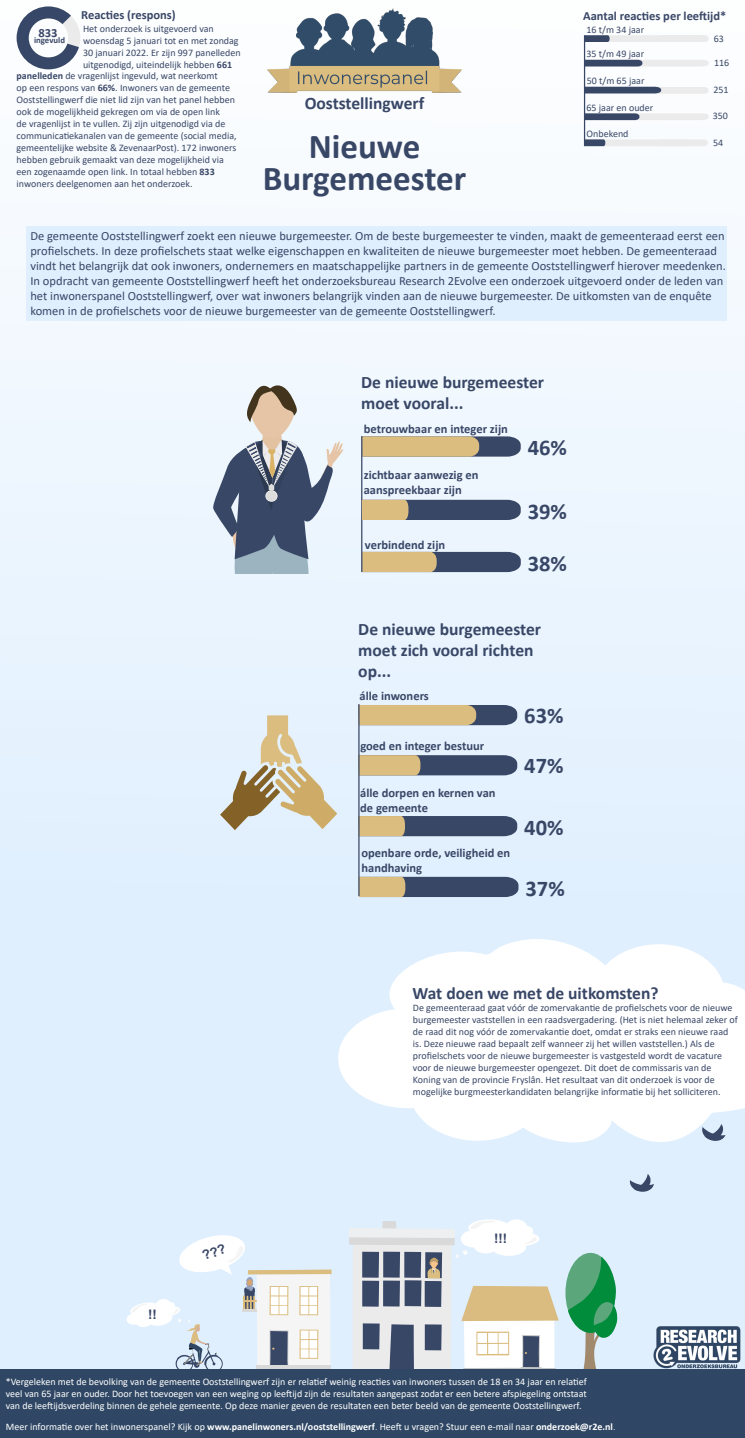
<style>
.page{position:relative;width:745px;height:1438px;background:#fff}
.page>*{position:absolute;margin:0;border:0;box-sizing:border-box;transform-origin:0 0}
.H2{font:700 35px "Calibri";color:#394767}
.Alineastijl_1{font:700 22.5px "Calibri";color:#394767}
.H3{font:700 17.5px/21px "Calibri";color:#394767}
.t1{font:700 13.12px "Arial";color:#394767}
.Alineastijl_4{font:12.5px/15px "Calibri";color:#394767}
.Alineastijl_3{font:700 12.5px/15px "Calibri";color:#394767}
.Alineastijl_8{font:10px/12px "Calibri";color:#394767}
.Alineastijl_6{font:10px/12px "Calibri";color:#394767}
.Alineastijl_10{font:10px/12px "Calibri";color:#fff;text-align:justify}
.Alineastijl_2{font:700 8.75px "Calibri";color:#394767}
.s1{font-weight:700}
.s2{font-weight:300}
</style>
<div class="page">
<div style="left:0;top:0;width:744px;height:1438px;background:linear-gradient(to bottom,#fafcfe,#d7ebfe)"></div>
<div style="left:26px;top:227px;width:700px;height:94px;background:#dfeffe"></div>
<img style="left:267px;top:8px;width:194px;height:85px">
<hr style="left:583px;top:35px;width:1px;height:111px;background:#394767">
<svg style="left:565px;top:1252px;width:50px;height:80px"></svg>
<svg style="left:567px;top:1256px;width:51px;height:113px;background:#71b594"></svg>
<svg style="left:468px;top:1219px;width:41px;height:17px"></svg>
<svg style="left:348px;top:1220px;width:210px;height:149px"></svg>
<svg style="left:476px;top:1331px;width:33px;height:24px"></svg>
<div style="left:477px;top:1333px;width:9px;height:10px;background:#fff"></div>
<div style="left:477px;top:1344px;width:10px;height:10px;background:#fff"></div>
<div style="left:488px;top:1332px;width:9px;height:10px;background:#fff"></div>
<div style="left:488px;top:1344px;width:9px;height:9px;background:#fff"></div>
<div style="left:498px;top:1332px;width:9px;height:10px;background:#fff"></div>
<div style="left:498px;top:1343px;width:10px;height:10px;background:#fff"></div>
<div style="left:0;top:1369px;width:744px;height:69px;background:#2f4764"></div>
<img style="left:650px;top:1315px;width:92px;height:54px">
<svg style="left:584px;top:60px;width:124px;height:6px"></svg>
<svg style="left:583px;top:87px;width:125px;height:7px"></svg>
<svg style="left:584px;top:113px;width:124px;height:7px"></svg>
<svg style="left:584px;top:35px;width:124px;height:7px"></svg>
<div style="left:338px;top:1008px;width:139px;height:100px;background:#fff;border-radius:50%"></div>
<svg style="left:389px;top:933px;width:355px;height:259px"></svg>
<svg style="left:584px;top:139px;width:123px;height:7px"></svg>
<svg style="left:362px;top:552px;width:158px;height:20px;background:#867f74"></svg>
<svg style="left:362px;top:436px;width:158px;height:20px;background:#b09f7c"></svg>
<hr style="left:361px;top:436px;width:1px;height:136px;background:#394767">
<svg style="left:212px;top:385px;width:131px;height:188px"></svg>
<svg style="left:359px;top:816px;width:158px;height:20px;background:#696a70"></svg>
<svg style="left:359px;top:705px;width:158px;height:20px;background:#b19f7b"></svg>
<svg style="left:359px;top:755px;width:158px;height:20px;background:#797673"></svg>
<svg style="left:358px;top:877px;width:160px;height:20px;background:#696a70"></svg>
<hr style="left:358px;top:704px;width:1px;height:192px;background:#394767">
<svg style="left:361px;top:500px;width:159px;height:20px;background:#6a6b70"></svg>
<svg style="left:220px;top:715px;width:117px;height:115px;background:#d4d0c2"></svg>
<svg style="left:17px;top:6px;width:63px;height:63px"></svg>
<svg style="left:126px;top:1232px;width:205px;height:137px"></svg>
<p class="Alineastijl_3" style="left:81px;top:7px;width:96px">Reacties (respons)</p>
<p class="Alineastijl_3" style="left:583px;top:8px;width:145px">Aantal reacties per leeftijd*</p>
<p class="Alineastijl_2" style="left:34px;top:34px;width:32px">ingevuld</p>
<p class="Alineastijl_6" style="left:83px;top:23px;width:159px">Het onderzoek is uitgevoerd van woensdag 5 januari tot en met zondag 30 januari 2022. Er zijn 997 panelleden uitgenodigd, uiteindelijk hebben <span class="s1">661</span></p>
<p class="Alineastijl_8" style="left:586px;top:23px;width:59px">16 t/m 34 jaar</p>
<p class="Alineastijl_8" style="left:586px;top:48px;width:59px">35 t/m 49 jaar</p>
<p class="Alineastijl_8" style="left:586px;top:75px;width:59px">50 t/m 65 jaar</p>
<p class="Alineastijl_8" style="left:586px;top:102px;width:68px">65 jaar en ouder</p>
<p class="Alineastijl_6" style="left:17px;top:69px;width:221px"><span class="s1">panelleden</span> de vragenlijst ingevuld, wat neerkomt<br>op een respons van <span class="s1">66%</span>. Inwoners van de gemeente Ooststellingwerf die niet lid zijn van het panel hebben ook de mogelijkheid gekregen om via de open link<br>de vragenlijst in te vullen. Zij zijn uitgenodigd via de communicatiekanalen van de gemeente (social media, gemeentelijke website &amp; ZevenaarPost). 172 inwoners hebben gebruik gemaakt van deze mogelijkheid via een zogenaamde open link. In totaal hebben <span class="s1">833 </span>inwoners deelgenomen aan het onderzoek.</p>
<h1 class="H3" style="left:304px;top:93px;width:121px">Ooststellingwerf</h1>
<p class="Alineastijl_8" style="left:586px;top:128px;width:43px">Onbekend</p>
<h1 class="H2" style="left:308px;top:121px;width:113px">Nieuwe</h1>
<h1 class="H2" style="left:262px;top:154px;width:205px">Burgemeester</h1>
<p class="Alineastijl_8" style="left:713px;top:33px;width:12px">63</p>
<p class="Alineastijl_8" style="left:713px;top:57px;width:17px">116</p>
<p class="Alineastijl_8" style="left:712px;top:84px;width:17px">251</p>
<p class="Alineastijl_8" style="left:712px;top:109px;width:17px">350</p>
<p class="Alineastijl_8" style="left:712px;top:136px;width:12px">54</p>
<p class="Alineastijl_4" style="left:30px;top:228px;width:696px">De gemeente Ooststellingwerf zoekt een nieuwe burgemeester. Om de beste burgemeester te vinden, maakt de gemeenteraad eerst een profielschets. In deze profielschets staat welke eigenschappen en kwaliteiten de nieuwe burgemeester moet hebben. De gemeenteraad vindt het belangrijk dat ook inwoners, ondernemers en maatschappelijke partners in de gemeente Ooststellingwerf hierover meedenken.<br>In opdracht van gemeente Ooststellingwerf heeft het onderzoeksbureau Research 2Evolve een onderzoek uitgevoerd onder de leden van het inwonerspanel Ooststellingwerf, over wat inwoners belangrijk vinden aan de nieuwe burgemeester. De uitkomsten van de enquête komen in de profielschets voor de nieuwe burgemeester van de gemeente Ooststellingwerf.</p>
<h2 class="H3" style="left:361px;top:371px;width:184px">De nieuwe burgemeester moet vooral...</h2>
<p class="Alineastijl_3" style="left:363px;top:421px;width:145px">betrouwbaar en integer zijn</p>
<p class="Alineastijl_3" style="left:363px;top:468px;width:116px">zichtbaar aanwezig en</p>
<p class="Alineastijl_3" style="left:363px;top:483px;width:99px">aanspreekbaar zijn</p>
<p class="Alineastijl_3" style="left:365px;top:537px;width:82px">verbindend zijn</p>
<p class="Alineastijl_1" style="left:527px;top:431px;width:41px">46%</p>
<p class="Alineastijl_1" style="left:527px;top:496px;width:41px">39%</p>
<p class="Alineastijl_1" style="left:527px;top:548px;width:41px">38%</p>
<h2 class="H3" style="left:358px;top:618px;width:184px">De nieuwe burgemeester moet zich vooral richten op...</h2>
<p class="Alineastijl_3" style="left:359px;top:688px;width:71px">álle inwoners</p>
<p class="Alineastijl_3" style="left:360px;top:738px;width:125px">goed en integer bestuur</p>
<p class="Alineastijl_3" style="left:360px;top:785px;width:137px">álle dorpen en kernen van de gemeente</p>
<p class="Alineastijl_3" style="left:361px;top:845px;width:150px">openbare orde, veiligheid en handhaving</p>
<p class="Alineastijl_1" style="left:524px;top:699px;width:41px">63%</p>
<p class="Alineastijl_1" style="left:524px;top:749px;width:41px">47%</p>
<p class="Alineastijl_1" style="left:524px;top:812px;width:41px">40%</p>
<p class="Alineastijl_1" style="left:525px;top:872px;width:41px">37%</p>
<h2 class="H3" style="left:412px;top:982px;width:247px">Wat doen we met de uitkomsten?</h2>
<p class="Alineastijl_8" style="left:412px;top:1001px;width:326px">De gemeenteraad gaat vóór de zomervakantie de profielschets voor de nieuwe burgemeester vaststellen in een raadsvergadering. (Het is niet helemaal zeker of de raad dit nog vóór de zomervakantie doet, omdat er straks een nieuwe raad is. Deze nieuwe raad bepaalt zelf wanneer zij het willen vaststellen.) Als de</p>
<p class="Alineastijl_8" style="left:412px;top:1049px;width:310px">profielschets voor de nieuwe burgemeester is vastgesteld wordt de vacature voor de nieuwe burgemeester opengezet. Dit doet de commissaris van de</p>
<p class="Alineastijl_8" style="left:412px;top:1073px;width:303px">Koning van de provincie Fryslân. Het resultaat van dit onderzoek is voor de</p>
<p class="Alineastijl_8" style="left:412px;top:1085px;width:309px">mogelijke burgmeesterkandidaten belangrijke informatie bij het solliciteren.</p>
<p class="t1" style="left:148px;top:1304px;width:10px">!!</p>
<p class="t1" style="left:494px;top:1229px;width:14px">!!!</p>
<p class="Alineastijl_10" style="left:6px;top:1375px;width:582px">*Vergeleken met de bevolking van de gemeente Ooststellingwerf zijn er relatief weinig reacties van inwoners tussen de 18 en 34 jaar en relatief veel van 65 jaar en ouder. Door het toevoegen van een weging op leeftijd zijn de resultaten aangepast zodat er een betere afspiegeling ontstaat van de leeftijdsverdeling binnen de gehele gemeente. Op deze manier geven de resultaten een beter beeld van de gemeente Ooststellingwerf.</p>
<p class="Alineastijl_10" style="left:6px;top:1420px;width:611px">Meer informatie over het inwonerspanel? Kijk op <span class="s1">www.panelinwoners.nl/ooststellingwerf</span><span class="s2">.</span> Heeft u vragen? Stuur een e-mail naar <span class="s1">onderzoek@r2e.nl</span><span class="s2">.</span></p>
</div>
